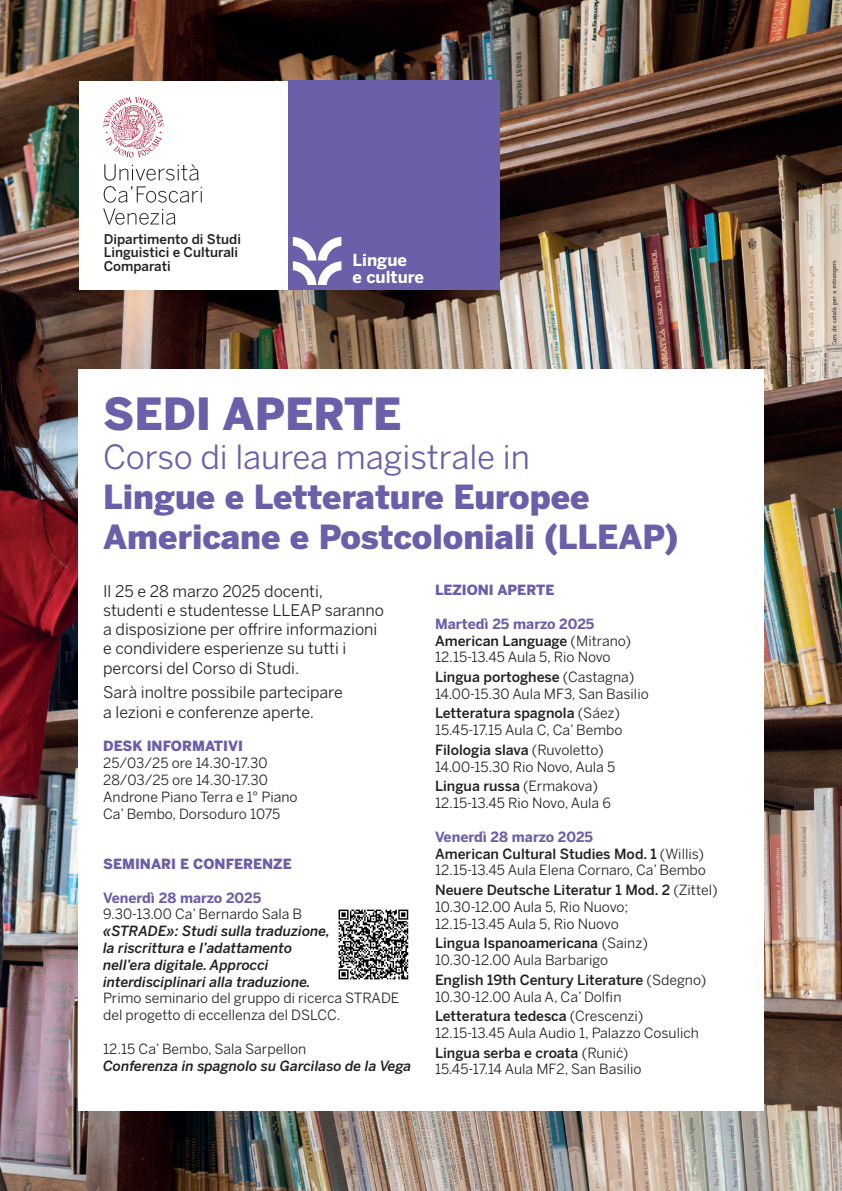
<style>
.page{position:relative;width:842px;height:1191px;background:#fff}
.page>*{position:absolute;margin:0;border:0;box-sizing:border-box;transform-origin:0 0}
.t1{font:900 44px "Benton Sans";color:#6a5fa9}
.t2{font:900 33px/39.6px "Benton Sans";color:#6a5fa9}
.t3{font:33px "Benton Sans";color:#6a5fa9}
.t4{font:700 16.5px/17px "Benton Sans";color:#fff}
.t5{font:16px/19.2px "Benton Sans";color:#231f20}
.t6{font:14px/16.8px "Benton Sans";color:#231f20}
.t7{font:italic 500 14px/16.8px "Benton Sans";color:#231f20}
.t8{font:900 14px "Benton Sans";color:#6a5fa9}
.t9{font:700 14px "Benton Sans";color:#6a5fa9}
.t10{font:500 13.3px/13.3px "Benton Sans";color:#231f20}
.s1{font-weight:700;color:#6a5fa9}
.s2{font-weight:500}
.s3{font-family:"Benton Sans Cond"}
</style>
<div class="page">
<img style="left:0;top:0;width:842px;height:1191px">
<div style="left:78px;top:369px;width:686px;height:741px;background:#fff"></div>
<div style="left:287px;top:80px;width:213px;height:209px;background:#6a5fa9"></div>
<div style="left:79px;top:81px;width:208px;height:208px;background:#fff"></div>
<svg style="left:103px;top:164px;width:99px;height:61px"></svg>
<svg style="left:103px;top:97px;width:61px;height:61px"></svg>
<img style="left:338px;top:909px;width:71px;height:71px">
<svg style="left:293px;top:237px;width:48px;height:48px"></svg>
<p class="t10" style="left:104px;top:232px;width:139px">Dipartimento di Studi<br>Linguistici e Culturali<br>Comparati</p>
<p class="t4" style="left:352px;top:251px;width:73px">Lingue<br>e culture</p>
<h1 class="t1" style="left:103px;top:387px;width:300px">SEDI APERTE</h1>
<h2 class="t3" style="left:103px;top:438px;width:428px">Corso di laurea magistrale in</h2>
<h2 class="t2" style="left:103px;top:477px;width:577px">Lingue e Letterature Europee<br>Americane e Postcoloniali (LLEAP)</h2>
<p class="t5" style="left:103px;top:581px;width:282px">Il 25 e 28 marzo 2025 docenti, studenti e studentesse LLEAP saranno a disposizione per offrire informazioni e condividere esperienze su tutti i percorsi del Corso di Studi.</p>
<p class="t5" style="left:103px;top:683px;width:241px">Sarà inoltre possibile partecipare a lezioni e conferenze aperte.</p>
<p class="t8" style="left:103px;top:738px;width:141px">DESK INFORMATIVI</p>
<p class="t6" style="left:103px;top:754px;width:196px">25/03/25 ore 14.30-17.30<br>28/03/25 ore 14.30-17.30<br>Androne Piano Terra e 1° Piano<br>Ca’ Bembo, Dorsoduro 1075</p>
<p class="t8" style="left:103px;top:855px;width:190px">SEMINARI E CONFERENZE</p>
<p class="t9" style="left:103px;top:889px;width:160px">Venerdì 28 marzo 2025</p>
<p class="t6" style="left:103px;top:905px;width:200px">9.30-13.00 Ca’ Bernardo Sala B</p>
<p class="t7" style="left:103px;top:922px;width:228px">«STRADE»: Studi sulla traduzione, la riscrittura e l’adattamento nell’era digitale. Approcci interdisciplinari alla traduzione.</p>
<p class="t6" style="left:103px;top:989px;width:298px">Primo seminario del gruppo di ricerca STRADE del progetto di eccellenza del DSLCC.</p>
<p class="t6" style="left:103px;top:1040px;width:205px">12.15 Ca’ Bembo, Sala Sarpellon</p>
<p class="t7" style="left:103px;top:1057px;width:310px">Conferenza in spagnolo su Garcilaso de la Vega</p>
<p class="t8" style="left:435px;top:581px;width:121px">LEZIONI APERTE</p>
<p class="t6" style="left:435px;top:615px;width:198px"><span class="s1">Martedì 25 marzo 2025<br></span><span class="s2">American Language</span> (Mitrano)<br>12.15-13.45 Aula 5, Rio Novo</p>
<p class="t6" style="left:435px;top:668px;width:215px"><span class="s2">Lingua portoghese</span> (Castagna)<br>14.00-15.30 Aula MF3, San Basilio</p>
<p class="t6" style="left:435px;top:705px;width:189px"><span class="s2">Letteratura spagnola</span> (Sáez)<br>15.45-17.15 Aula C, Ca’ Bembo</p>
<p class="t6" style="left:435px;top:741px;width:182px"><span class="s2">Filologia slava</span> (Ruvoletto)<br>14.00-15.30 Rio Novo, Aula 5</p>
<p class="t6" style="left:435px;top:777px;width:177px"><span class="s2">Lingua russa</span> (Ermakova)<br>12.15-13.45 Rio Novo, Aula 6</p>
<p class="t6" style="left:435px;top:828px;width:272px"><span class="s1">Venerdì 28 marzo 2025<br></span><span class="s2">American Cultural Studies Mod. 1</span> (Willis)<br>12.15-13.45 Aula Elena Cornaro, Ca’ Bembo</p>
<p class="t6" style="left:435px;top:881px;width:284px"><span class="s2">Neuere Deutsche Literatur 1 Mod. 2</span> (Zittel)<br>10.30-12.00 Aula 5, Rio Nuovo;<br>12.15-13.45 Aula 5, Rio Nuovo</p>
<p class="t6" style="left:435px;top:934px;width:214px"><span class="s2">Lingua Ispanoamericana</span> (Sainz)<br>10.30-12.00 Aula Barbarigo</p>
<p class="t6" style="left:435px;top:971px;width:273px"><span class="s2">English 19th Century Literature</span> (Sdegno)<br>10.30-12.00 Aula A, Ca’ Dolfin</p>
<p class="t6" style="left:435px;top:1007px;width:265px"><span class="s2">Letteratura tedesca</span> (Crescenzi)<br>12.15-13.45 Aula Audio 1, Palazzo Cosulich</p>
<p class="t6" style="left:435px;top:1044px;width:208px"><span class="s2">Lingua serba e croata</span> (Runic<span class="s3">´</span>)<br>15.45-17.14 Aula MF2, San Basilio</p>
</div>
